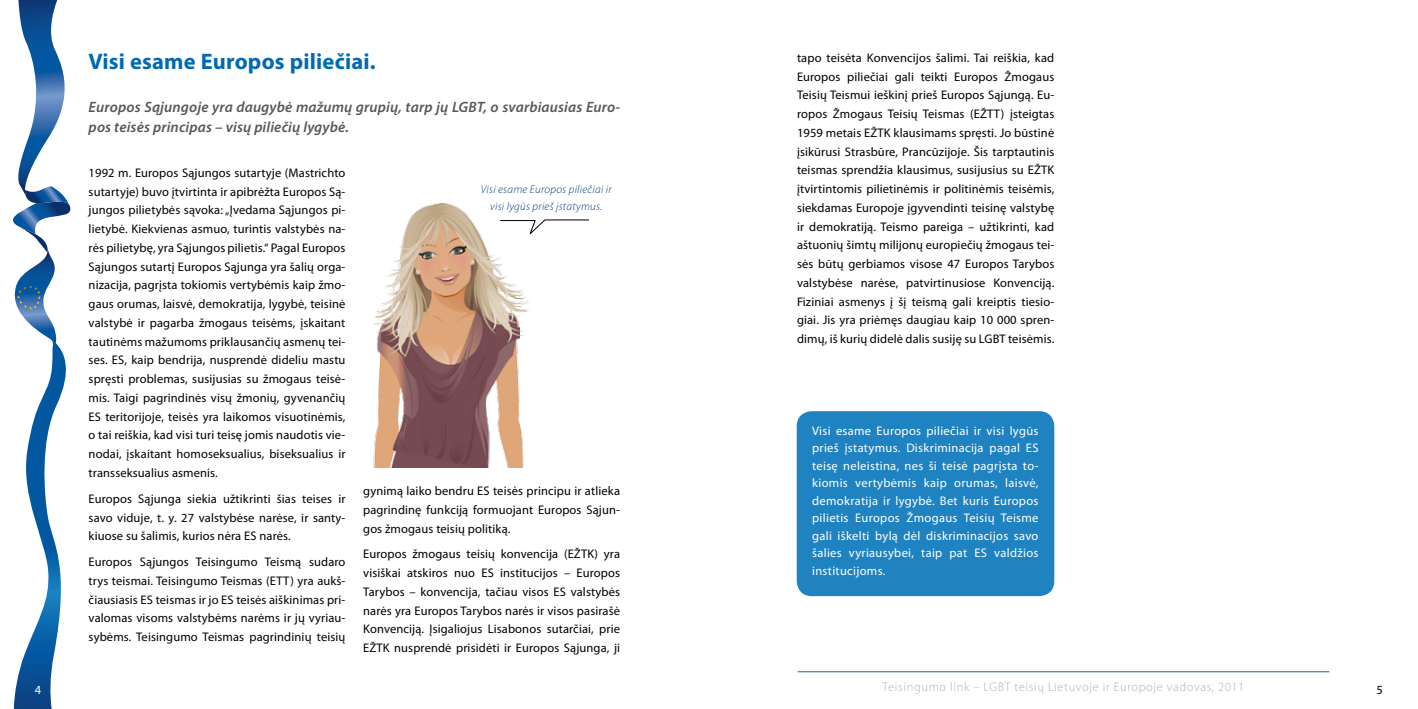
<style>
.page{position:relative;width:1418px;height:709px;background:#fff}
.page>*{position:absolute;margin:0;border:0;box-sizing:border-box;transform-origin:0 0}
.t1{font:700 22.5px "Myriad Pro";letter-spacing:.01em;color:#006ab3}
.t2{font:italic 600 15px/20px "Myriad Pro";letter-spacing:.01em;color:#58585a}
.t3{font:12.5px/18.8px "Myriad Pro";letter-spacing:.01em;color:#000;text-align:justify}
.t4{font:12.5px/17.5px "Myriad Pro";letter-spacing:.025em;color:#fff;text-align:justify}
.t5{font:300 12.5px "Myriad Pro";letter-spacing:.05em;color:#b1b3b4}
.t6{font:italic 300 11.25px/17.5px "Myriad Pro";letter-spacing:.025em;color:#003882;text-align:center}
</style>
<div class="page">
<svg style="left:13px;top:0;width:58px;height:709px"></svg>
<hr style="left:797px;top:671px;width:532px;height:1px;background:#006ab3">
<div style="left:796px;top:411px;width:258px;height:185px;background:#1f82c1;border-radius:15px"></div>
<img style="left:373px;top:204px;width:156px;height:264px">
<svg style="left:500px;top:220px;width:89px;height:15px"></svg>
<h1 class="t1" style="left:89px;top:47px;width:289px">Visi esame Europos piliečiai.</h1>
<p class="t2" style="left:89px;top:97px;width:533px">Europos Sąjungoje yra daugybė mažumų grupių, tarp jų LGBT, o svarbiausias Euro&shy;pos teisės principas – visų piliečių lygybė.</p>
<p class="t3" style="left:89px;top:163px;width:258px">1992 m. Europos Sąjungos sutartyje (Mastrichto sutartyje) buvo įtvirtinta ir apibrėžta Europos Są&shy;jungos pilietybės sąvoka: „Įvedama Sąjungos pi&shy;lietybė. Kiekvienas asmuo, turintis valstybės na&shy;rės pilietybę, yra Sąjungos pilietis.“ Pagal Europos Sąjungos sutartį Europos Sąjunga yra šalių orga&shy;nizacija, pagrįsta tokiomis vertybėmis kaip žmo&shy;gaus orumas, laisvė, demokratija, lygybė, teisinė valstybė ir pagarba žmogaus teisėms, įskaitant tautinėms mažumoms priklausančių asmenų tei&shy;ses. ES, kaip bendrija, nusprendė dideliu mastu spręsti problemas, susijusias su žmogaus teisė&shy;mis. Taigi pagrindinės visų žmonių, gyvenančių ES teritorijoje, teisės yra laikomos visuotinėmis, o tai reiškia, kad visi turi teisę jomis naudotis vie&shy;nodai, įskaitant homoseksualius, biseksualius ir transseksualius asmenis.</p>
<p class="t3" style="left:89px;top:489px;width:258px">Europos Sąjunga siekia užtikrinti šias teises ir savo viduje, t. y. 27 valstybėse narėse, ir santy&shy;kiuose su šalimis, kurios nėra ES narės.</p>
<p class="t3" style="left:89px;top:552px;width:258px">Europos Sąjungos Teisingumo Teismą sudaro trys teismai. Teisingumo Teismas (ETT) yra aukš&shy;čiausiasis ES teismas ir jo ES teisės aiškinimas pri&shy;valomas visoms valstybėms narėms ir jų vyriau&shy;sybėms. Teisingumo Teismas pagrindinių teisių</p>
<p class="t6" style="left:480px;top:180px;width:133px">Visi esame Europos piliečiai ir visi lygūs prieš įstatymus.</p>
<p class="t3" style="left:363px;top:481px;width:258px">gynimą laiko bendru ES teisės principu ir atlieka pagrindinę funkciją formuojant Europos Sąjun&shy;gos žmogaus teisių politiką.</p>
<p class="t3" style="left:363px;top:544px;width:258px">Europos žmogaus teisių konvencija (EŽTK) yra visiškai atskiros nuo ES institucijos – Europos Tarybos – konvencija, tačiau visos ES valstybės narės yra Europos Tarybos narės ir visos pasirašė Konvenciją. Įsigaliojus Lisabonos sutarčiai, prie EŽTK nusprendė prisidėti ir Europos Sąjunga, ji</p>
<p class="t3" style="left:797px;top:48px;width:259px">tapo teisėta Konvencijos šalimi. Tai reiškia, kad Europos piliečiai gali teikti Europos Žmogaus Teisių Teismui ieškinį prieš Europos Sąjungą. Eu&shy;ropos Žmogaus Teisių Teismas (EŽTT) įsteigtas 1959 metais EŽTK klausimams spręsti. Jo būstinė įsikūrusi Strasbūre, Prancūzijoje. Šis tarptautinis teismas sprendžia klausimus, susijusius su EŽTK įtvirtintomis pilietinėmis ir politinėmis teisėmis, siekdamas Europoje įgyvendinti teisinę valstybę ir demokratiją. Teismo pareiga – užtikrinti, kad aštuonių šimtų milijonų europiečių žmogaus tei&shy;sės būtų gerbiamos visose 47 Europos Tarybos valstybėse narėse, patvirtinusiose Konvenciją.<br>Fiziniai asmenys į šį teismą gali kreiptis tiesio&shy;giai. Jis yra priėmęs daugiau kaip 10 000 spren&shy;dimų, iš kurių didelė dalis susiję su LGBT teisėmis.</p>
<p class="t4" style="left:812px;top:421px;width:228px">Visi esame Europos piliečiai ir visi lygūs prieš įstatymus. Diskriminacija pagal ES teisę neleistina, nes ši teisė pagrįsta to&shy;kiomis vertybėmis kaip orumas, laisvė, demokratija ir lygybė. Bet kuris Europos pilietis Europos Žmogaus Teisių Teisme gali iškelti bylą dėl diskriminacijos savo šalies vyriausybei, taip pat ES valdžios institucijoms.</p>
<p class="t4" style="left:35px;top:680px;width:8px">4</p>
<p class="t5" style="left:882px;top:680px;width:363px">Teisingumo link – LGBT teisių Lietuvoje ir Europoje vadovas, 2011</p>
<p class="t3" style="left:1376px;top:679px;width:8px">5</p>
</div>
